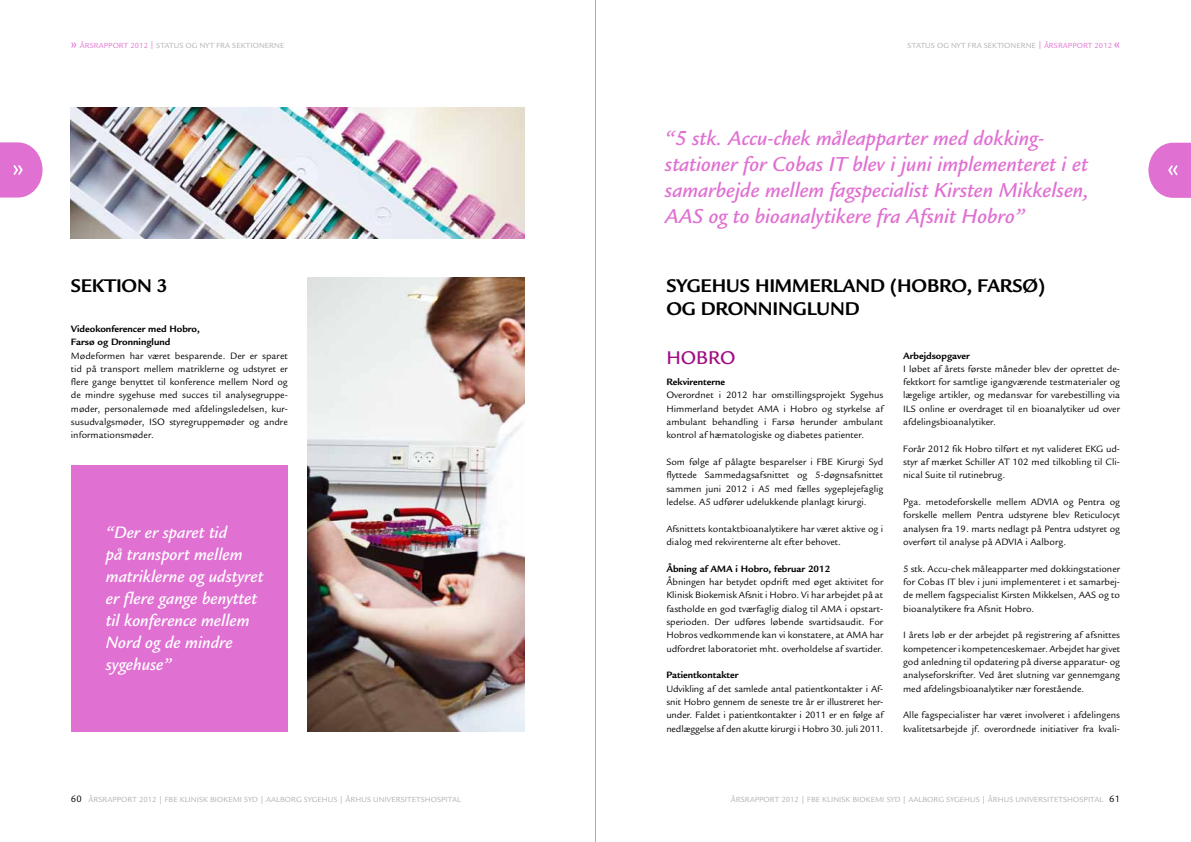
<style>
.page{position:relative;width:1191px;height:842px;background:#fff}
.page>*{position:absolute;margin:0;border:0;box-sizing:border-box;transform-origin:0 0}
.t1{font:italic 500 22px/26px "Legacy Sans";color:#e070d2}
.t2{font:700 20px "Legacy Sans";letter-spacing:-.01em;color:#000}
.t3{font:500 20px "Legacy Sans";color:#9f0c84}
.t4{font:italic 500 18px/22px "Legacy Sans";color:#fff}
.t5{font:10px/13.3px "Legacy Sans";color:#000;text-align:justify}
.t6{font:700 10px/13.3px "Legacy Sans";color:#000}
.t7{font:8px "Legacy Sans";letter-spacing:.01em;color:#acaeb2}
.t8{font:8px "Legacy Sans";letter-spacing:.01em;color:#e070d2}
.s1{font-family:"Meta Plus";font-size:12px}
.s2{color:#acaeb2}
.s3{font-size:10px;color:#000}
</style>
<div class="page">
<svg style="left:0;top:142px;width:43px;height:56px;background:#e587d9"></svg>
<svg style="left:1148px;top:143px;width:43px;height:55px;background:#e485d8"></svg>
<div style="left:71px;top:465px;width:217px;height:267px;background:#e070d2"></div>
<img style="left:308px;top:277px;width:216px;height:455px">
<img style="left:71px;top:108px;width:453px;height:130px">
<hr style="left:595px;top:0;width:1px;height:842px;background:#acaeb2">
<p class="t8" style="left:71px;top:41px;width:135px"><span class="s1">»</span> ÅRSRAPPORT 2012 | <span class="s2">Status og nyt</span></p>
<p class="t7" style="left:216px;top:41px;width:6px">fra</p>
<p class="t7" style="left:232px;top:41px;width:6px">sektionerne</p>
<p class="t7" style="left:907px;top:41px;width:50px">Status og nyt</p>
<p class="t7" style="left:967px;top:41px;width:6px">fra</p>
<p class="t7" style="left:983px;top:41px;width:6px">sektionerne</p>
<p class="t8" style="left:1038px;top:41px;width:84px">| ÅRSRAPPORT 2012 <span class="s1">«</span></p>
<h1 class="t1" style="left:665px;top:125px;width:426px">“5 stk. Accu-chek måleapparter med dokking&shy;stationer for Cobas IT blev i juni implementeret i et samarbejde mellem fagspecialist Kirsten Mikkelsen, AAS og to bioanalytikere fra Afsnit Hobro”</h1>
<h2 class="t2" style="left:71px;top:274px;width:98px">SEKTION 3</h2>
<h2 class="t2" style="left:666px;top:274px;width:124px">Sygehus H immer</h2>
<h2 class="t2" style="left:833px;top:274px;width:79px">land (Hobro</h2>
<h2 class="t2" style="left:967px;top:274px;width:80px">, Farsø)</h2>
<h2 class="t2" style="left:666px;top:297px;width:195px">og dronninglund</h2>
<p class="t6" style="left:71px;top:322px;width:131px">Videokonferencer med H obro,<br>Farsø og Dronninglund</p>
<p class="t5" style="left:71px;top:349px;width:218px">Mødeformen har været besparende. Der er sparet tid på transport mellem matriklerne og udstyret er flere gange benyttet til konference mellem Nord og de mindre sygehuse med succes til analysegruppe&shy;møder, personalemøde med afdelingsledelsen, kur&shy;susudvalgsmøder, ISO styregruppemøder og andre informationsmøder.</p>
<h3 class="t4" style="left:106px;top:522px;width:159px">“Der er sparet tid<br>på transport mellem matriklerne og udstyret er flere gange benyttet til konference mellem<br>Nord og de mindre sygehuse”</h3>
<h2 class="t3" style="left:666px;top:346px;width:15px">HOB</h2>
<h2 class="t3" style="left:708px;top:346px;width:24px">RO</h2>
<p class="t6" style="left:666px;top:375px;width:60px">Rekvirenterne</p>
<p class="t5" style="left:666px;top:389px;width:218px">Overordnet i 2012 har omstillingsprojekt Sygehus H immerland betydet AMA i H obro og styrkelse af ambulant behandling i Farsø herunder ambulant kontrol af hæmatologiske og diabetes patienter.</p>
<p class="t5" style="left:666px;top:455px;width:218px">Som følge af pålagte besparelser i FBE Kirurgi Syd flyttede Sammedagsafsnittet og 5-døgnsafsnittet sammen juni 2012 i A5 med fælles sygeplejefaglig ledelse. A5 udfører udelukkende planlagt kirurgi.</p>
<p class="t5" style="left:666px;top:522px;width:218px">Afsnittets kontaktbioanalytikere har været aktive og i dialog med rekvirenterne alt efter behovet.</p>
<p class="t6" style="left:666px;top:562px;width:165px">Åbning af AMA i Hobro, februar 2012</p>
<p class="t5" style="left:666px;top:575px;width:218px">Åbningen har betydet opdrift med øget aktivitet for Klinisk Biokemisk Afsnit i H obro. Vi har arbejdet på at fastholde en god tværfaglig dialog til AMA i opstart&shy;sperioden. Der udføres løbende svartidsaudit. For H obros vedkommende kan vi konstatere, at AMA har udfordret laboratoriet mht. overholdelse af svartider.</p>
<p class="t6" style="left:666px;top:669px;width:74px">Patientkontakter</p>
<p class="t5" style="left:666px;top:682px;width:218px">U dvikling af det samlede antal patientkontakter i Af&shy;snit H obro gennem de seneste tre år er illustreret her&shy;under. Faldet i patientkontakter i 2011 er en følge af nedlæggelse af den akutte kirurgi i H obro 30. juli 2011.</p>
<p class="t6" style="left:903px;top:349px;width:68px">Arbejdsopgaver</p>
<p class="t5" style="left:903px;top:362px;width:218px">I løbet af årets første måneder blev der oprettet de&shy;fektkort for samtlige igangværende testmaterialer og lægelige artikler, og medansvar for varebestilling via ILS online er overdraget til en bioanalytiker ud over afdelingsbioanalytiker.</p>
<p class="t5" style="left:903px;top:442px;width:218px">Forår 2012 fik H obro tilført et nyt valideret EKG ud&shy;styr af mærket Schiller AT 102 med tilkobling til Cli&shy;nical Suite til rutinebrug.</p>
<p class="t5" style="left:903px;top:495px;width:218px">Pga. metodeforskelle mellem ADVIA og Pentra og forskelle mellem Pentra udstyrene blev Reticulocyt analysen fra 19. marts nedlagt på Pentra udstyret og overført til analyse på ADVIA i Aalborg.</p>
<p class="t5" style="left:903px;top:562px;width:218px">5 stk. Accu-chek måleapparter med dokkingstationer for Cobas IT blev i juni implementeret i et samarbej&shy;de mellem fagspecialist Kirsten Mikkelsen, AAS og to bioanalytikere fra Afsnit H obro.</p>
<p class="t5" style="left:903px;top:629px;width:218px">I årets løb er der arbejdet på registrering af afsnittes kompetencer i kompetenceskemaer. Arbejdet har givet god anledning til opdatering på diverse apparatur- og analyseforskrifter. Ved året slutning var gennemgang med afdelingsbioanalytiker nær forestående.</p>
<p class="t5" style="left:903px;top:709px;width:218px">Alle fagspecialister har været involveret i afdelingens kvalitetsarbejde jf. overordnede initiativer fra kvali-</p>
<p class="t7" style="left:71px;top:795px;width:202px"><span class="s3">60</span> ÅRSRAPPORT 2012 | FBE KLINISK BIOKEMI SYD | aalbor</p>
<p class="t7" style="left:296px;top:795px;width:101px">g sygehus | århus universitets</p>
<p class="t7" style="left:425px;top:795px;width:12px">hospital</p>
<p class="t7" style="left:731px;top:795px;width:184px">ÅRSRAPPORT 2012 | FBE KLINISK BIOKEMI SYD | aalbor</p>
<p class="t7" style="left:938px;top:795px;width:101px">g sygehus | århus universitets</p>
<p class="t7" style="left:1067px;top:795px;width:12px">hospital</p>
<p class="t5" style="left:1109px;top:792px;width:12px">61</p>
</div>
